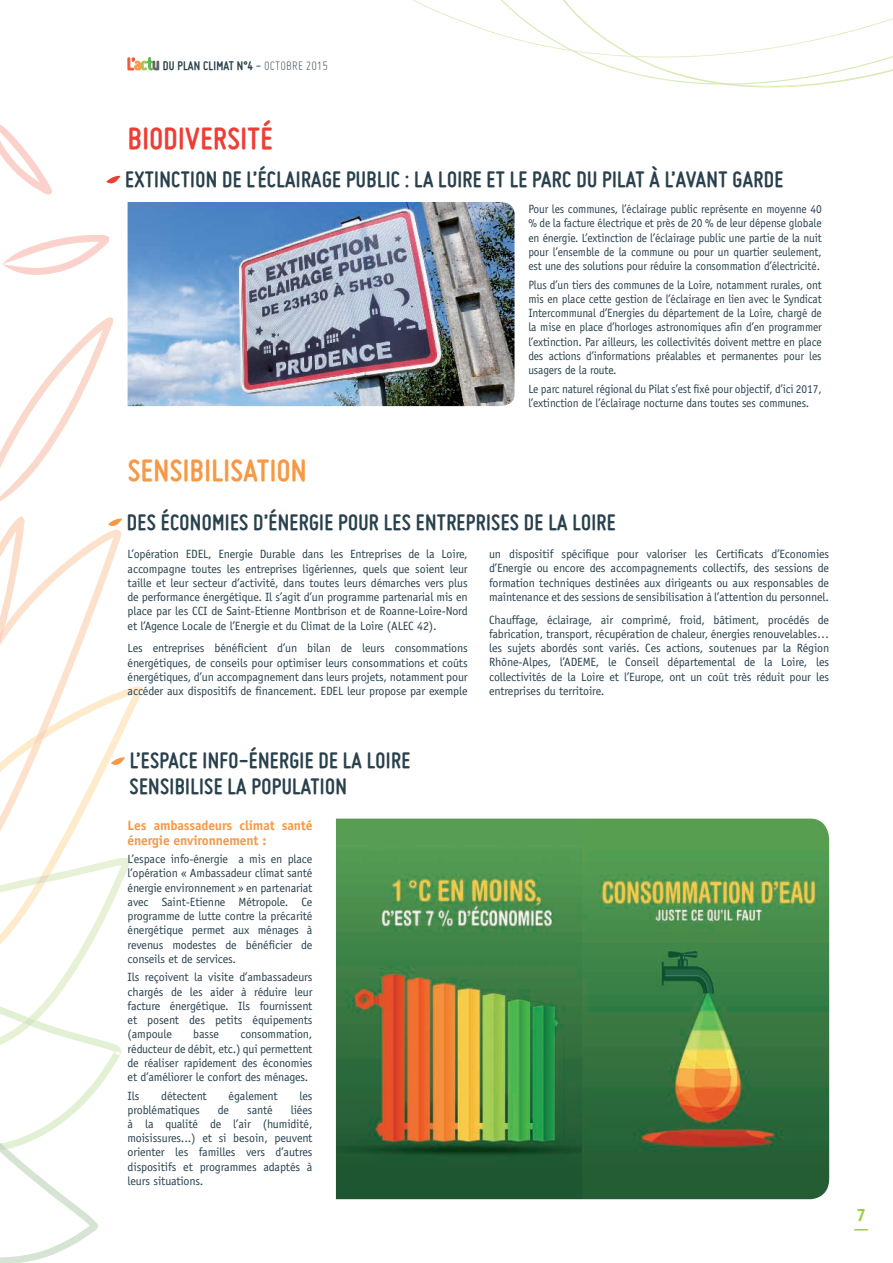
<style>
.page{position:relative;width:893px;height:1263px;background:#fff}
.page>*{position:absolute;margin:0;border:0;box-sizing:border-box;transform-origin:0 0}
.t1{font:700 33px "Miso";letter-spacing:.015em;color:#f79845}
.t2{font:700 33px "Miso";letter-spacing:.015em;color:#ee3e34}
.t3{font:700 24px/25.5px "Miso";letter-spacing:.015em;color:#29414d}
.t4{font:700 18px "Officina Sans";color:#9dcc45}
.t5{font:700 13.5px/14.2px "Officina Sans";letter-spacing:-.01em;color:#f79845}
.t6{font:700 13.5px "Miso";letter-spacing:.015em;color:#29414d}
.t7{font:12px/14.2px "Officina Sans";letter-spacing:-.01em;color:#29414d;text-align:justify}
.t8{font:12px/14.2px "Officina Sans";letter-spacing:-.01em;color:#29414d;text-align:justify;scale:.95 1}
.s1{font-weight:400}
.s2{font-weight:300}
</style>
<div class="page">
<svg style="left:0;top:317px;width:114px;height:184px"></svg>
<svg style="left:2px;top:235px;width:107px;height:40px"></svg>
<svg style="left:0;top:124px;width:52px;height:71px"></svg>
<svg style="left:412px;top:0;width:481px;height:88px"></svg>
<svg style="left:128px;top:57px;width:31px;height:13px"></svg>
<svg style="left:854px;top:1229px;width:14px;height:1px"></svg>
<svg style="left:0;top:516px;width:143px;height:747px"></svg>
<svg style="left:106px;top:176px;width:14px;height:7px"></svg>
<img style="left:128px;top:202px;width:386px;height:204px">
<img style="left:336px;top:819px;width:493px;height:380px">
<p class="t6" style="left:163px;top:58px;width:167px">DU PLAN CLIMAT N°4 <span class="s1">-</span> <span class="s2">OCTOBRE 2015</span></p>
<h1 class="t2" style="left:128px;top:120px;width:146px">BIODIVERSITÉ</h1>
<h2 class="t3" style="left:125px;top:166px;width:659px">EXTINCTION DE L’ÉCLAIRAGE PUBLIC : LA LOIRE ET LE PARC DU PILAT À L’AVANT GARDE</h2>
<p class="t8" style="left:528px;top:202px;width:310px">Pour les communes, l’éclairage public représente en moyenne 40 % de la facture électrique et près de 20 % de leur dépense globale en énergie. L’extinction de l’éclairage public une partie de la nuit pour l’ensemble de la commune ou pour un quartier seulement, est une des solutions pour réduire la consommation d’électricité.</p>
<p class="t8" style="left:528px;top:277px;width:310px">Plus d’un tiers des communes de la Loire, notamment rurales, ont mis en place cette gestion de l’éclairage en lien avec le Syndicat Intercommunal d’Energies du département de la Loire, chargé de la mise en place d’horloges astronomiques afin d’en programmer l’extinction. Par ailleurs, les collectivités doivent mettre en place des actions d’informations préalables et permanentes pour les usagers de la route.</p>
<p class="t8" style="left:528px;top:381px;width:310px">Le parc naturel régional du Pilat s’est fixé pour objectif, d’ici 2017, l’extinction de l’éclairage nocturne dans toutes ses communes.</p>
<h1 class="t1" style="left:128px;top:452px;width:180px">SENSIBILISATION</h1>
<h2 class="t3" style="left:127px;top:509px;width:490px">DES ÉCONOMIES D’ÉNERGIE POUR LES ENTREPRISES DE LA LOIRE</h2>
<p class="t7" style="left:128px;top:547px;width:342px">L’opération EDEL, Energie Durable dans les Entreprises de la Loire, accompagne toutes les entreprises ligériennes, quels que soient leur taille et leur secteur d’activité, dans toutes leurs démarches vers plus de performance énergétique. Il s’agit d’un programme partenarial mis en place par les CCI de Saint-Etienne Montbrison et de Roanne-Loire-Nord et l’Agence Locale de l’Energie et du Climat de la Loire (ALEC 42).</p>
<p class="t7" style="left:128px;top:641px;width:342px">Les entreprises bénéficient d’un bilan de leurs consommations énergétiques, de conseils pour optimiser leurs consommations et coûts énergétiques, d’un accompagnement dans leurs projets, notamment pour accéder aux dispositifs de financement. EDEL leur propose par exemple</p>
<h2 class="t3" style="left:130px;top:748px;width:282px">L’ESPACE INFO-ÉNERGIE DE LA LOIRE<br>SENSIBILISE LA POPULATION</h2>
<p class="t5" style="left:128px;top:818px;width:186px">Les ambassadeurs climat santé énergie environnement :</p>
<p class="t7" style="left:128px;top:852px;width:186px">L’espace info-énergie a mis en place l’opération « Ambassadeur climat santé énergie environnement » en partenariat avec Saint-Etienne Métropole. Ce programme de lutte contre la précarité énergétique permet aux ménages à revenus modestes de bénéficier de conseils et de services.</p>
<p class="t7" style="left:128px;top:970px;width:186px">Ils reçoivent la visite d’ambassadeurs chargés de les aider à réduire leur facture énergétique. Ils fournissent et posent des petits équipements (ampoule</p>
<p class="t7" style="left:193px;top:1027px;width:27px">basse</p>
<p class="t7" style="left:128px;top:1027px;width:186px;text-indent:113px">consommation, réducteur de débit, etc.) qui permettent de réaliser rapidement des économies et d’améliorer le confort des ménages.</p>
<p class="t7" style="left:128px;top:1088px;width:13px">Ils</p>
<p class="t7" style="left:161px;top:1088px;width:47px">détectent</p>
<p class="t7" style="left:229px;top:1088px;width:51px">également</p>
<p class="t7" style="left:299px;top:1088px;width:15px">les</p>
<p class="t7" style="left:128px;top:1102px;width:74px">problématiques</p>
<p class="t7" style="left:218px;top:1102px;width:13px">de</p>
<p class="t7" style="left:247px;top:1102px;width:27px">santé</p>
<p class="t7" style="left:128px;top:1102px;width:186px;text-indent:163px">liées à la qualité de l’air (humidité, moisissures...) et si besoin, peuvent orienter les familles vers d’autres dispositifs et programmes adaptés à leurs situations.</p>
<p class="t7" style="left:489px;top:547px;width:342px">un dispositif spécifique pour valoriser les Certificats d’Economies d’Energie ou encore des accompagnements collectifs, des sessions de formation techniques destinées aux dirigeants ou aux responsables de maintenance et des sessions de sensibilisation à l’attention du personnel.</p>
<p class="t7" style="left:489px;top:612px;width:342px">Chauffage, éclairage, air comprimé, froid, bâtiment, procédés de fabrication, transport, récupération de chaleur, énergies renouvelables… les sujets abordés sont variés. Ces actions, soutenues par la Région Rhône-Alpes, l’ADEME, le Conseil départemental de la Loire, les collectivités de la Loire et l’Europe, ont un coût très réduit pour les entreprises du territoire.</p>
<h3 class="t4" style="left:856px;top:1204px;width:12px">7</h3>
</div>
